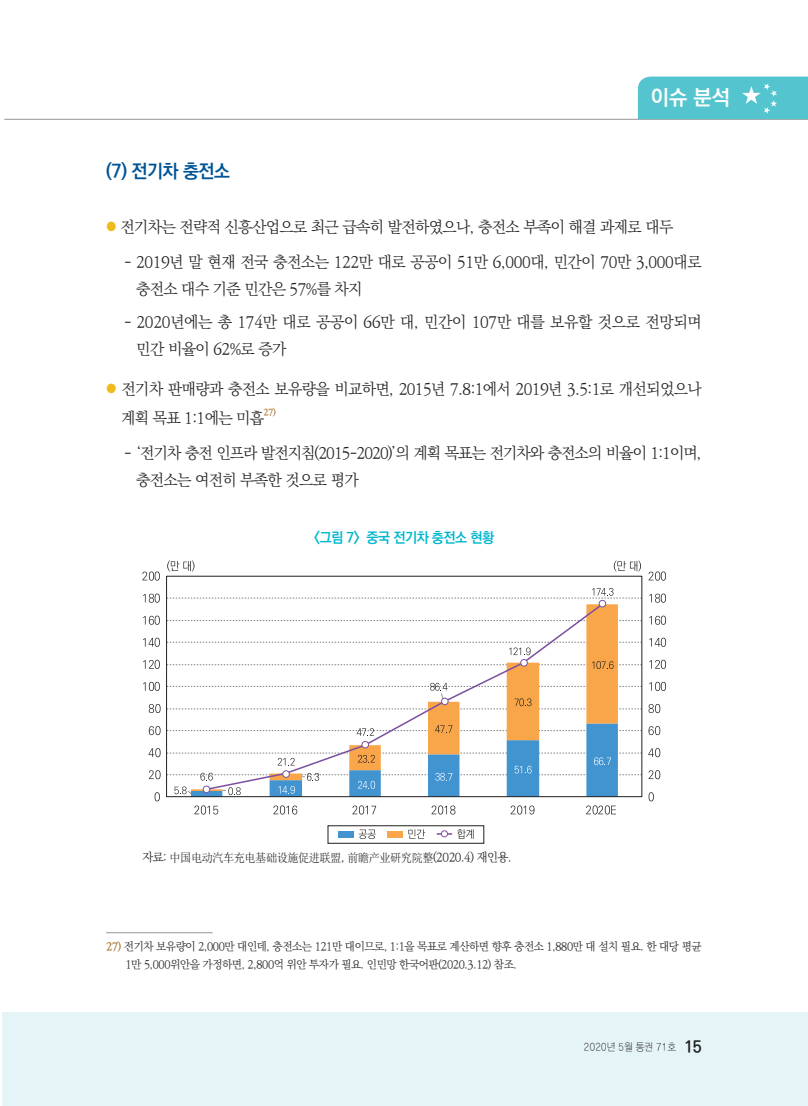
<style>
.page{position:relative;width:808px;height:1106px;background:#fff}
.page>*{position:absolute;margin:0;border:0;box-sizing:border-box;transform-origin:0 0}
.t1{font:700 21px "Ko Pub Dotum";color:#fff}
.t2{font:700 18.75px "Ko Pub Dotum";letter-spacing:-.02em;color:#005495}
.t3{font:300 15.75px/27px "Ko Pub Batang";letter-spacing:-.04em;color:#231f20}
.t4{font:300 15.75px/27px "Ko Pub Batang";letter-spacing:-.06em;color:#231f20}
.t5{font:300 15.75px/27px "Ko Pub Batang";letter-spacing:-.02em;color:#231f20}
.t6{font:700 14.25px "Ko Pub Dotum";letter-spacing:-.03em;color:#00b7ce}
.t7{font:12px "Sim Sun";letter-spacing:-.04em;color:#231f20;scale:.93 1}
.t8{font:300 11.25px/18px "Ko Pub Batang";letter-spacing:-.04em;color:#231f20}
.t9{font:10.5px "YDVYGO Std 115";letter-spacing:-.02em;color:#231f20;scale:.9 1}
.t10{font:700 9.15px "Ko Pub Batang";color:#ac7834}
.s1{font-size:12px;color:#eeba1c}
.s2{font-family:"Ko Pub Batang";font-weight:300}
.s3{font-weight:700;color:#ac7834}
.s4{font-family:"Ko Pub Dotum";font-weight:700;font-size:16.5px}
</style>
<div class="page">
<div style="left:2px;top:1012px;width:806px;height:94px;background:#e4f4f7"></div>
<hr style="left:4px;top:119px;width:804px;height:1px;background:#939598">
<div style="left:638px;top:77px;width:170px;height:42px;background:#54c5cf"></div>
<hr style="left:106px;top:932px;width:107px;height:1px;background:#939598">
<svg style="left:167px;top:560px;width:27px;height:11px"></svg>
<svg style="left:614px;top:560px;width:27px;height:11px"></svg>
<svg style="left:168px;top:620px;width:471px;height:1px"></svg>
<svg style="left:191px;top:604px;width:427px;height:119px"></svg>
<svg style="left:205px;top:602px;width:399px;height:121px"></svg>
<svg style="left:168px;top:661px;width:471px;height:8px"></svg>
<svg style="left:168px;top:683px;width:471px;height:26px"></svg>
<svg style="left:168px;top:642px;width:471px;height:13px"></svg>
<svg style="left:168px;top:588px;width:471px;height:11px"></svg>
<svg style="left:648px;top:792px;width:6px;height:9px"></svg>
<svg style="left:649px;top:770px;width:11px;height:9px"></svg>
<svg style="left:648px;top:748px;width:12px;height:9px"></svg>
<svg style="left:648px;top:726px;width:12px;height:9px"></svg>
<svg style="left:648px;top:704px;width:12px;height:9px"></svg>
<svg style="left:649px;top:682px;width:17px;height:9px"></svg>
<svg style="left:649px;top:660px;width:17px;height:9px"></svg>
<svg style="left:649px;top:637px;width:17px;height:10px"></svg>
<svg style="left:649px;top:615px;width:17px;height:9px"></svg>
<svg style="left:649px;top:593px;width:17px;height:9px"></svg>
<svg style="left:649px;top:571px;width:17px;height:9px"></svg>
<svg style="left:155px;top:792px;width:5px;height:9px"></svg>
<svg style="left:149px;top:770px;width:12px;height:9px"></svg>
<svg style="left:149px;top:748px;width:12px;height:9px"></svg>
<svg style="left:149px;top:726px;width:12px;height:9px"></svg>
<svg style="left:149px;top:704px;width:12px;height:9px"></svg>
<svg style="left:143px;top:682px;width:17px;height:9px"></svg>
<svg style="left:143px;top:660px;width:17px;height:9px"></svg>
<svg style="left:143px;top:637px;width:17px;height:10px"></svg>
<svg style="left:143px;top:615px;width:17px;height:9px"></svg>
<svg style="left:143px;top:593px;width:17px;height:9px"></svg>
<svg style="left:142px;top:571px;width:18px;height:9px"></svg>
<svg style="left:194px;top:805px;width:24px;height:9px"></svg>
<svg style="left:273px;top:805px;width:24px;height:9px"></svg>
<svg style="left:352px;top:805px;width:24px;height:9px"></svg>
<svg style="left:432px;top:805px;width:23px;height:9px"></svg>
<svg style="left:511px;top:805px;width:23px;height:9px"></svg>
<svg style="left:586px;top:805px;width:30px;height:9px"></svg>
<svg style="left:167px;top:723px;width:475px;height:73px"></svg>
<div style="left:203px;top:786px;width:7px;height:6px;background:#fff;border-radius:50%"></div>
<div style="left:203px;top:785px;width:7px;height:8px;border:1px solid #7c51a1;border-radius:50%"></div>
<div style="left:283px;top:770px;width:6px;height:7px;background:#fff;border-radius:50%"></div>
<div style="left:282px;top:770px;width:8px;height:7px;border:1px solid #7c51a1;border-radius:50%"></div>
<div style="left:362px;top:741px;width:6px;height:7px;background:#fff;border-radius:50%"></div>
<div style="left:362px;top:741px;width:7px;height:7px;border:1px solid #7c51a1;border-radius:50%"></div>
<div style="left:441px;top:698px;width:7px;height:6px;background:#fff;border-radius:50%"></div>
<div style="left:441px;top:697px;width:7px;height:8px;border:1px solid #7c51a1;border-radius:50%"></div>
<div style="left:521px;top:659px;width:6px;height:7px;background:#fff;border-radius:50%"></div>
<div style="left:520px;top:659px;width:8px;height:7px;border:1px solid #7c51a1;border-radius:50%"></div>
<div style="left:599px;top:600px;width:7px;height:7px;background:#fff;border-radius:50%"></div>
<div style="left:599px;top:600px;width:7px;height:7px;border:1px solid #7c51a1;border-radius:50%"></div>
<svg style="left:359px;top:829px;width:17px;height:10px"></svg>
<div style="left:328px;top:825px;width:156px;height:18px;border:1px solid #231f20"></div>
<div style="left:338px;top:830px;width:15px;height:7px;background:#4194d0"></div>
<svg style="left:408px;top:829px;width:17px;height:9px"></svg>
<div style="left:387px;top:830px;width:15px;height:7px;background:#f9a64a"></div>
<svg style="left:437px;top:829px;width:36px;height:10px"></svg>
<div style="left:441px;top:830px;width:6px;height:7px;background:#fff;border-radius:50%"></div>
<div style="left:441px;top:830px;width:7px;height:7px;border:1px solid #7c51a1;border-radius:50%"></div>
<h1 class="t1" style="left:651px;top:87px;width:81px">이슈 분석</h1>
<p class="t2" style="left:106px;top:161px;width:125px">(7) 전기차 충전소</p>
<p class="t3" style="left:106px;top:214px;width:568px"><span class="s1">●</span> 전기차는 전략적 신흥산업으로 최근 급속히 발전하였으나, 충전소 부족이 해결 과제로 대두</p>
<p class="t3" style="left:136px;top:249px;width:567px;text-indent:-12px">- 2019년 말 현재 전국 충전소는 122만 대로 공공이 51만 6,000대, 민간이 70만 3,000대로 충전소 대수 기준 민간은 57%를 차지</p>
<p class="t5" style="left:136px;top:309px;width:567px;text-indent:-12px">- 2020년에는 총 174만 대로 공공이 66만 대, 민간이 107만 대를 보유할 것으로 전망되며 민간 비율이 62%로 증가</p>
<p class="t3" style="left:121px;top:375px;width:582px;line-height:28.5px;text-indent:-15px"><span class="s1">●</span> 전기차 판매량과 충전소 보유량을 비교하면, 2015년 7.8:1에서 2019년 3.5:1로 개선되었으나 계획 목표 1:1에는 미흡</p>
<p class="t10" style="left:264px;top:408px;width:14px">27)</p>
<p class="t4" style="left:136px;top:440px;width:567px;text-indent:-12px">- ‘전기차 충전 인프라 발전지침(2015-2020)’의 계획 목표는 전기차와 충전소의 비율이 1:1이며, 충전소는 여전히 부족한 것으로 평가</p>
<p class="t6" style="left:314px;top:530px;width:181px">&lt;그림 7&gt; 중국 전기차 충전소 현황</p>
<p class="t7" style="left:142px;top:851px;width:399px"><span class="s2">자료:</span> 中国电动汽车充电基础设施促进联盟<span class="s2">,</span> 前瞻产业研究院整<span class="s2">(2020.4) 재인용.</span></p>
<p class="t8" style="left:125px;top:937px;width:578px;text-indent:-19px"><span class="s3">27)</span> 전기차 보유량이 2,000만 대인데, 충전소는 121만 대이므로, 1:1을 목표로 계산하면 향후 충전소 1,880만 대 설치 필요. 한 대당 평균<br>1만 5,000위안을 가정하면, 2,800억 위안 투자가 필요. 인민망 한국어판(2020.3.12) 참조.</p>
<p class="t9" style="left:584px;top:1041px;width:133px">2020년 5월 통권 71호 <span class="s4">15</span></p>
</div>
